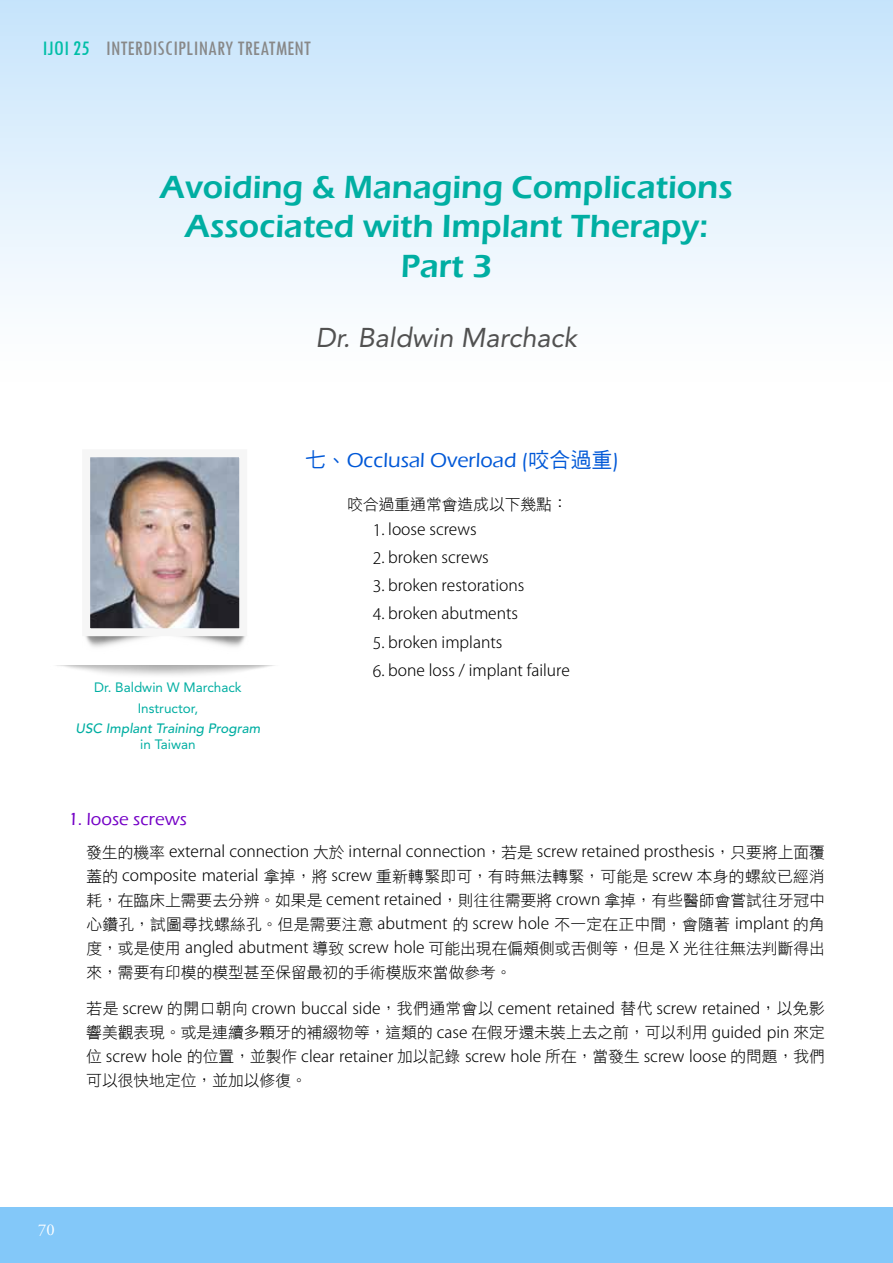
<style>
.page{position:relative;width:893px;height:1263px;background:#fff}
.page>*{position:absolute;margin:0;border:0;box-sizing:border-box;transform-origin:0 0}
.t1{font:600 33px/39.6px "Eras ITC";color:#00aea2;text-align:center}
.t2{font:italic 27px "Avenir LT Std";color:#515151}
.t3{font:condensed 21.45px "Tw Cen";color:#888;scale:1.05 1}
.t4{font:500 21px "Eras ITC";color:#0058d7}
.t5{font:500 18px "Eras ITC";color:#7400c6}
.t6{font:16.5px "Adobe Garamond Pro";color:#fff}
.t7{font:15.75px/24px "DF Hei W3 WIN BF";color:#000;text-align:justify}
.t8{font:300 15.75px "Koz Go Pro";color:#000}
.t9{font:13.5px/20.4px "Avenir LT Std";color:#00aea2;text-align:center}
.t10{font:italic 500 13.5px "Avenir LT Std";color:#00aea2}
.s1{color:#00bea7}
.s2{font-family:"DF Hei W5 WIN BF";font-weight:400}
.s3{font-family:"DF Hei W3 WIN BF";font-weight:400}
.s4{font-family:"Koz Go Pro";font-weight:300}
</style>
<div class="page">
<div style="left:0;top:1208px;width:893px;height:55px;background:#83c8f9"></div>
<div style="left:0;top:0;width:893px;height:382px;background:linear-gradient(to bottom,#c7e4fb,#fff)"></div>
<hr style="left:892px;top:0;width:1px;height:382px;background:#aad7fa">
<img style="left:87px;top:640px;width:157px;height:7px">
<img style="left:85px;top:457px;width:161px;height:183px">
<h3 class="t3" style="left:43px;top:35px;width:257px"><span class="s1">IJOI 25</span> INTERDISCIPLINARY TREATMENT</h3>
<h1 class="t1" style="left:160px;top:167px;width:574px">Avoiding &amp; Managing Complications<br>Associated with Implant Therapy:<br>Part 3</h1>
<h2 class="t2" style="left:316px;top:322px;width:263px">Dr. Baldwin Marchack</h2>
<p class="t9" style="left:94px;top:677px;width:149px">Dr. Baldwin W Marchack<br>Instructor,</p>
<p class="t10" style="left:76px;top:721px;width:186px">USC Implant Training Program</p>
<p class="t9" style="left:140px;top:734px;width:57px">in Taiwan</p>
<h3 class="t4" style="left:305px;top:448px;width:316px"><span class="s2">七、</span>Occlusal Overload (<span class="s2">咬合過重</span>)</h3>
<p class="t7" style="left:347px;top:492px;width:222px">咬合過重通常會造成以下幾點：</p>
<p class="t8" style="left:373px;top:519px;width:105px">1. loose screws</p>
<p class="t8" style="left:373px;top:547px;width:118px">2. broken screws</p>
<p class="t8" style="left:373px;top:575px;width:153px">3. broken restorations</p>
<p class="t8" style="left:373px;top:603px;width:147px">4. broken abutments</p>
<p class="t8" style="left:373px;top:632px;width:131px">5. broken implants</p>
<p class="t8" style="left:373px;top:660px;width:199px">6. bone loss / implant failure</p>
<p class="t5" style="left:68px;top:809px;width:120px">1. loose screws</p>
<p class="t8" style="left:86px;top:841px;width:740px"><span class="s3">發生的機率</span> external connection <span class="s3">大於</span> internal connection<span class="s3">，若是</span> screw retained prosthesis<span class="s3">，只要將上面覆</span></p>
<p class="t7" style="left:86px;top:864px;width:740px">蓋的 <span class="s4">composite material</span> 拿掉，將 <span class="s4">screw</span> 重新轉緊即可，有時無法轉緊，可能是 <span class="s4">screw</span> 本身的螺紋已經消耗，在臨床上需要去分辨。如果是 <span class="s4">cement retained</span>，則往往需要將 <span class="s4">crown</span> 拿掉，有些醫師會嘗試往牙冠中心鑽孔，試圖尋找螺絲孔。但是需要注意 <span class="s4">abutment</span> 的 <span class="s4">screw hole</span> 不一定在正中間，會隨著 <span class="s4">implant</span> 的角度，或是使用 <span class="s4">angled abutment</span> 導致 <span class="s4">screw hole</span> 可能出現在偏頰側或舌側等，但是 <span class="s4">X</span> 光往往無法判斷得出來，需要有印模的模型甚至保留最初的手術模版來當做參考。</p>
<p class="t8" style="left:86px;top:998px;width:740px"><span class="s3">若是</span> screw <span class="s3">的開口朝向</span> crown buccal side<span class="s3">，我們通常會以</span> cement retained <span class="s3">替代</span> screw retained<span class="s3">，以免影</span></p>
<p class="t7" style="left:86px;top:1021px;width:740px">響美觀表現。或是連續多顆牙的補綴物等，這類的 <span class="s4">case</span> 在假牙還未裝上去之前，可以利用 <span class="s4">guided pin</span> 來定</p>
<p class="t8" style="left:86px;top:1046px;width:740px"><span class="s3">位</span> screw hole <span class="s3">的位置，並製作</span> clear retainer <span class="s3">加以記錄</span> screw hole <span class="s3">所在，當發生</span> screw loose <span class="s3">的問題，我們</span></p>
<p class="t7" style="left:86px;top:1069px;width:222px">可以很快地定位，並加以修復。</p>
<p class="t6" style="left:38px;top:1220px;width:18px">70</p>
</div>
